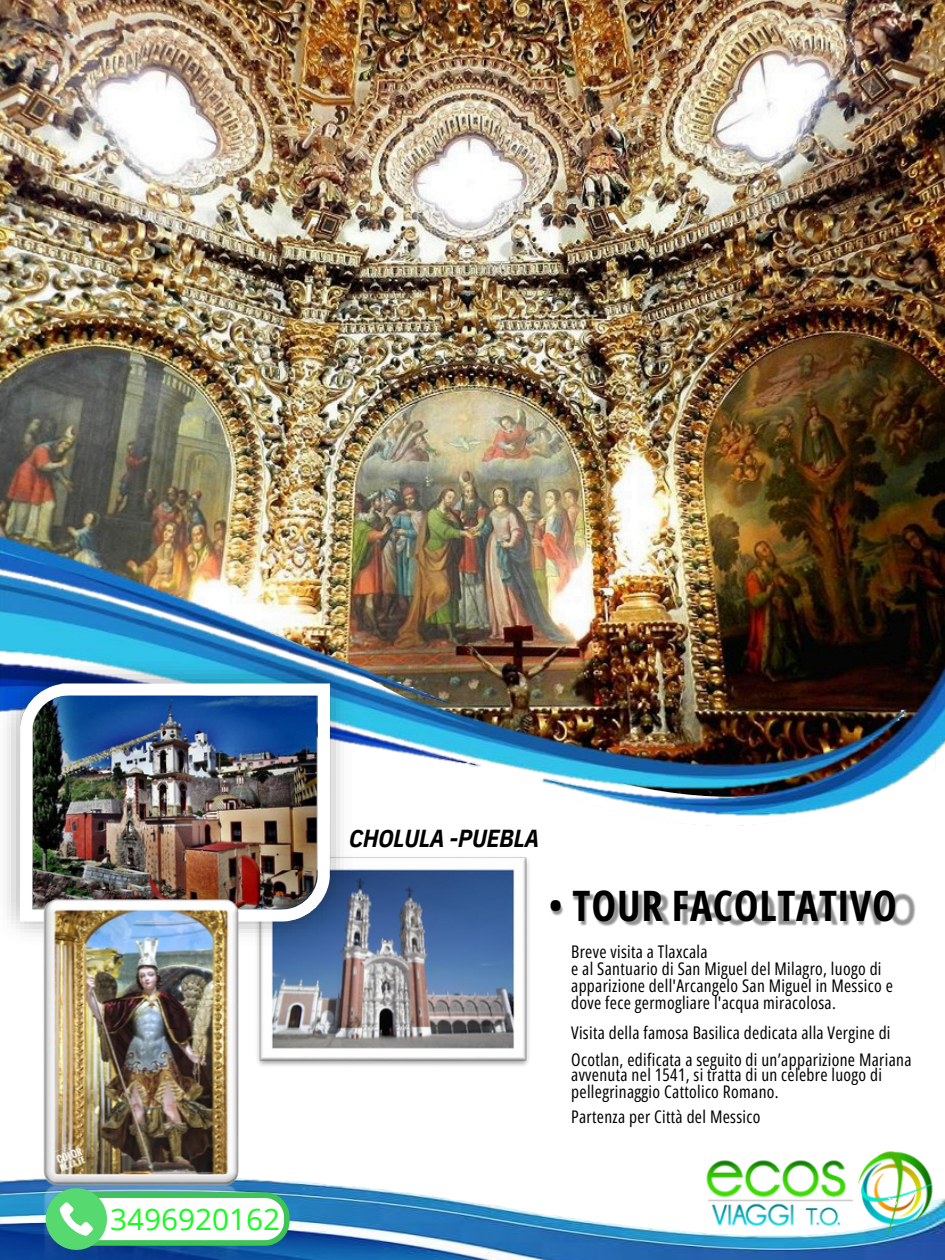
<style>
.page{position:relative;width:945px;height:1260px;background:#fff}
.page>*{position:absolute;margin:0;border:0;box-sizing:border-box;transform-origin:0 0}
.t1{font:700 42px "Open Sans Condensed";letter-spacing:.02em;color:#000}
.t2{font:29.75px "Open Sans";color:#16fc1f}
.t3{font:italic 700 24.5px "IBM Plex Sans Cond";letter-spacing:-.005em;color:#000}
.t4{font:17.5px/17.2px "Open Sans Condensed";letter-spacing:.02em;color:#000}
.t5{font:500 9.8px "Montserrat";color:#fff}
.s1{font-weight:400}
</style>
<div class="page">
<img style="left:0;top:1178px;width:945px;height:82px">
<img style="left:0;top:0;width:945px;height:448px">
<img style="left:551px;top:893px;width:101px;height:33px">
<img style="left:652px;top:893px;width:264px;height:33px">
<img style="left:0;top:448px;width:945px;height:368px">
<img style="left:257px;top:857px;width:272px;height:209px">
<img style="left:0;top:648px;width:362px;height:306px">
<img style="left:21px;top:684px;width:308px;height:237px">
<img style="left:42px;top:900px;width:197px;height:359px">
<img style="left:695px;top:1151px;width:248px;height:89px">
<svg style="left:46px;top:1188px;width:244px;height:62px"></svg>
<h1 class="t2" style="left:110px;top:1198px;width:172px">3496920162</h1>
<p class="t3" style="left:349px;top:822px;width:191px">CHOLULA -PUEBLA</p>
<p class="t1" style="left:548px;top:877px;width:351px"><span class="s1">•</span> TOUR FACOLTATIVO</p>
<p class="t4" style="left:571px;top:943px;width:138px">Breve visita a Tlaxcala</p>
<p class="t4" style="left:571px;top:960px;width:312px">e al Santuario di San Miguel del Milagro, luogo di</p>
<p class="t4" style="left:571px;top:977px;width:323px">apparizione dell'Arcangelo San Miguel in Messico e dove fece germogliare l'acqua miracolosa.</p>
<h3 class="t4" style="left:571px;top:1019px;width:342px;line-height:26.2px">Visita della famosa Basilica dedicata alla Vergine di<br>Ocotlan, edificata a seguito di un’apparizione Mariana</h3>
<p class="t4" style="left:571px;top:1066px;width:312px">avvenuta nel 1541, si tratta di un celebre luogo di</p>
<p class="t4" style="left:571px;top:1079px;width:209px;line-height:24.8px">pellegrinaggio Cattolico Romano.<br>Partenza per Città del Messico</p>
<p class="t5" style="left:888px;top:1196px;width:11px">13</p>
</div>
